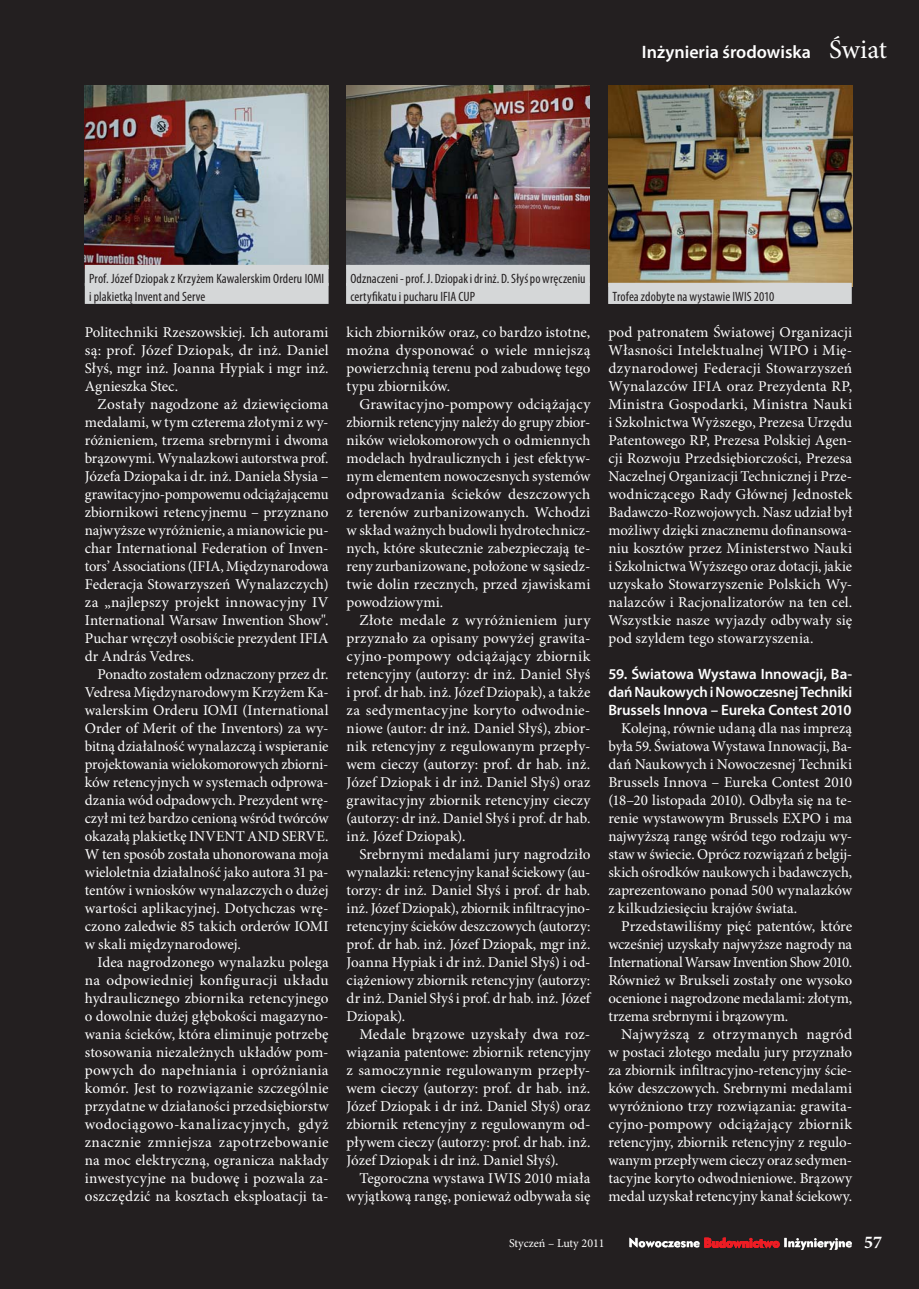
<style>
.page{position:relative;width:919px;height:1289px;background:#fff}
.page>*{position:absolute;margin:0;border:0;box-sizing:border-box;transform-origin:0 0}
.t1{font:600 18px "Myriad Pro";color:#fff}
.t2{font:15px/18px "Minion Pro";color:#fff;text-align:justify}
.t3{font:600 15px/18px "Myriad Pro";letter-spacing:-.005em;color:#fff;text-align:justify}
.t4{font:condensed 13.5px/18px "Myriad Pro";letter-spacing:.005em;color:#231f20}
.t5{font:12px "Geometr 415 Blk PL";color:#fff}
.t6{font:12px "Minion Pro";color:#fff}
.s1{font-family:"Minion Pro";font-weight:400;font-size:27px}
.s2{color:#ed1c24}
.s3{font-family:"Minion Pro";font-weight:700;font-size:18px}
</style>
<div class="page">
<div style="left:0;top:0;width:918px;height:1288px;background:#231f20"></div>
<svg style="left:629px;top:1237px;width:222px;height:12px"></svg>
<img style="left:85px;top:86px;width:243px;height:179px">
<img style="left:346px;top:85px;width:243px;height:180px">
<img style="left:608px;top:85px;width:244px;height:201px">
<div style="left:85px;top:265px;width:243px;height:21px;background:#d5d7d8"></div>
<div style="left:85px;top:283px;width:243px;height:21px;background:#d5d7d8"></div>
<div style="left:346px;top:265px;width:244px;height:21px;background:#d5d7d8"></div>
<div style="left:346px;top:283px;width:244px;height:21px;background:#d5d7d8"></div>
<div style="left:608px;top:283px;width:243px;height:21px;background:#d5d7d8"></div>
<p class="t1" style="left:641px;top:45px;width:246px">Inżynieria środowiska <span class="s1">Świat</span></p>
<p class="t4" style="left:89px;top:271px;width:237px">Prof. Józef Dziopak z Krzyżem Kawalerskim Orderu IOMI i plakietką Invent and Serve</p>
<p class="t4" style="left:350px;top:271px;width:237px">Odznaczeni - prof. J. Dziopak i dr inż. D. Słyś po wręczeniu certyfikatu i pucharu IFIA CUP</p>
<p class="t2" style="left:85px;top:324px;width:245px">Politechniki Rzeszowskiej. Ich autorami są: prof. Józef Dziopak, dr inż. Daniel Słyś, mgr inż. Joanna Hypiak i mgr inż.<br>Agnieszka Stec.</p>
<p class="t2" style="left:85px;top:396px;width:245px;text-indent:13px">Zostały nagodzone aż dziewięcioma medalami, w tym czterema złotymi z wy&shy;różnieniem, trzema srebrnymi i dwoma brązowymi. Wynalazkowi autorstwa prof.<br>Józefa Dziopaka i dr. inż. Daniela Słysia – grawitacyjno-pompowemu odciążającemu zbiornikowi retencyjnemu – przyznano najwyższe wyróżnienie, a mianowicie pu&shy;char International Federation of Inven&shy;tors’ Associations (IFIA, Międzynarodowa Federacja Stowarzyszeń Wynalazczych) za „najlepszy projekt innowacyjny IV International Warsaw Inwention Show".<br>Puchar wręczył osobiście prezydent IFIA dr András Vedres.</p>
<p class="t2" style="left:85px;top:666px;width:246px;text-indent:13px">Ponadto zostałem odznaczony przez dr.<br>Vedresa Międzynarodowym Krzyżem Ka&shy;walerskim Orderu IOMI (International Order of Merit of the Inventors) za wy&shy;bitną działalność wynalazczą i wspieranie projektowania wielokomorowych zbiorni&shy;ków retencyjnych w systemach odprowa&shy;dzania wód odpadowych. Prezydent wrę&shy;czył mi też bardzo cenioną wśród twórców okazałą plakietkę INVENT AND SERVE.<br>W ten sposób została uhonorowana moja wieloletnia działalność jako autora 31 pa&shy;tentów i wniosków wynalazczych o dużej wartości aplikacyjnej. Dotychczas wrę&shy;czono zaledwie 85 takich orderów IOMI w skali międzynarodowej.</p>
<p class="t2" style="left:85px;top:954px;width:245px;text-indent:13px">Idea nagrodzonego wynalazku polega na odpowiedniej konfiguracji układu hydraulicznego zbiornika retencyjnego o dowolnie dużej głębokości magazyno&shy;wania ścieków, która eliminuje potrzebę stosowania niezależnych układów pom&shy;powych do napełniania i opróżniania komór. Jest to rozwiązanie szczególnie przydatne w działaności przedsiębiorstw wodociągowo-kanalizacyjnych, gdyż znacznie zmniejsza zapotrzebowanie na moc elektryczną, ogranicza nakłady inwestycyjne na budowę i pozwala za&shy;oszczędzić na kosztach eksploatacji ta-</p>
<p class="t2" style="left:346px;top:324px;width:245px">kich zbiorników oraz, co bardzo istotne, można dysponować o wiele mniejszą powierzchnią terenu pod zabudowę tego typu zbiorników.</p>
<p class="t2" style="left:346px;top:396px;width:246px;text-indent:13px">Grawitacyjno-pompowy odciążający zbiornik retencyjny należy do grupy zbior&shy;ników wielokomorowych o odmiennych modelach hydraulicznych i jest efektyw&shy;nym elementem nowoczesnych systemów odprowadzania ścieków deszczowych z terenów zurbanizowanych. Wchodzi w skład ważnych budowli hydrotechnicz&shy;nych, które skutecznie zabezpieczają te&shy;reny zurbanizowane, położone w sąsiedz&shy;twie dolin rzecznych, przed zjawiskami powodziowymi.</p>
<p class="t2" style="left:346px;top:612px;width:245px;text-indent:13px">Złote medale z wyróżnieniem jury przyznało za opisany powyżej grawita&shy;cyjno-pompowy odciążający zbiornik retencyjny (autorzy: dr inż. Daniel Słyś i prof. dr hab. inż. Józef Dziopak), a także za sedymentacyjne koryto odwodnie&shy;niowe (autor: dr inż. Daniel Słyś), zbior&shy;nik retencyjny z regulowanym przepły&shy;wem cieczy (autorzy: prof. dr hab. inż.<br>Józef Dziopak i dr inż. Daniel Słyś) oraz grawitacyjny zbiornik retencyjny cieczy (autorzy: dr inż. Daniel Słyś i prof. dr hab. inż. Józef Dziopak).</p>
<p class="t2" style="left:346px;top:846px;width:246px;text-indent:13px">Srebrnymi medalami jury nagrodziło wynalazki: retencyjny kanał ściekowy (au&shy;torzy: dr inż. Daniel Słyś i prof. dr hab. inż. Józef Dziopak), zbiornik infiltracyjno&shy;retencyjny ścieków deszczowych (autorzy: prof. dr hab. inż. Józef Dziopak, mgr inż.<br>Joanna Hypiak i dr inż. Daniel Słyś) i od&shy;ciążeniowy zbiornik retencyjny (autorzy: dr inż. Daniel Słyś i prof. dr hab. inż. Józef Dziopak).</p>
<p class="t2" style="left:346px;top:1026px;width:245px;text-indent:13px">Medale brązowe uzyskały dwa roz&shy;wiązania patentowe: zbiornik retencyjny z samoczynnie regulowanym przepły&shy;wem cieczy (autorzy: prof. dr hab. inż.<br>Józef Dziopak i dr inż. Daniel Słyś) oraz zbiornik retencyjny z regulowanym od&shy;pływem cieczy (autorzy: prof. dr hab. inż.<br>Józef Dziopak i dr inż. Daniel Słyś).</p>
<p class="t2" style="left:346px;top:1170px;width:245px;text-align:right">Tegoroczna wystawa IWIS 2010 miała wyjątkową rangę, ponieważ odbywała się</p>
<p class="t4" style="left:612px;top:289px;width:163px">Trofea zdobyte na wystawie IWIS 2010</p>
<p class="t2" style="left:608px;top:324px;width:245px">pod patronatem Światowej Organizacji Własności Intelektualnej WIPO i Mię&shy;dzynarodowej Federacji Stowarzyszeń Wynalazców IFIA oraz Prezydenta RP, Ministra Gospodarki, Ministra Nauki i Szkolnictwa Wyższego, Prezesa Urzędu Patentowego RP, Prezesa Polskiej Agen&shy;cji Rozwoju Przedsiębiorczości, Prezesa Naczelnej Organizacji Technicznej i Prze&shy;wodniczącego Rady Głównej Jednostek Badawczo-Rozwojowych. Nasz udział był możliwy dzięki znacznemu dofinansowa&shy;niu kosztów przez Ministerstwo Nauki i Szkolnictwa Wyższego oraz dotacji, jakie uzyskało Stowarzyszenie Polskich Wy&shy;nalazców i Racjonalizatorów na ten cel.<br>Wszystkie nasze wyjazdy odbywały się pod szyldem tego stowarzyszenia.</p>
<p class="t3" style="left:608px;top:666px;width:245px">59. Światowa Wystawa Innowacji, Ba&shy;dań Naukowych i Nowoczesnej Techniki Brussels Innova – Eureka Contest 2010</p>
<p class="t2" style="left:608px;top:720px;width:245px;text-indent:13px">Kolejną, równie udaną dla nas imprezą była 59. Światowa Wystawa Innowacji, Ba&shy;dań Naukowych i Nowoczesnej Techniki Brussels Innova – Eureka Contest 2010 (18–20 listopada 2010). Odbyła się na te&shy;renie wystawowym Brussels EXPO i ma najwyższą rangę wśród tego rodzaju wy&shy;staw w świecie. Oprócz rozwiązań z belgij&shy;skich ośrodków naukowych i badawczych, zaprezentowano ponad 500 wynalazków z kilkudziesięciu krajów świata.</p>
<p class="t2" style="left:608px;top:918px;width:245px;text-indent:13px">Przedstawiliśmy pięć patentów, które wcześniej uzyskały najwyższe nagrody na International Warsaw Invention Show 2010.<br>Również w Brukseli zostały one wysoko ocenione i nagrodzone medalami: złotym, trzema srebrnymi i brązowym.</p>
<p class="t2" style="left:608px;top:1026px;width:245px;text-indent:13px">Najwyższą z otrzymanych nagród w postaci złotego medalu jury przyznało za zbiornik infiltracyjno-retencyjny ście&shy;ków deszczowych. Srebrnymi medalami wyróżniono trzy rozwiązania: grawita&shy;cyjno-pompowy odciążający zbiornik retencyjny, zbiornik retencyjny z regulo&shy;wanym przepływem cieczy oraz sedymen&shy;tacyjne koryto odwodnieniowe. Brązowy medal uzyskał retencyjny kanał ściekowy.</p>
<p class="t6" style="left:509px;top:1238px;width:97px">Styczeń – Luty 2011</p>
<p class="t5" style="left:628px;top:1236px;width:255px">Nowoczesne <span class="s2">Budownictwo</span> Inżynieryjne <span class="s3">57</span></p>
</div>
